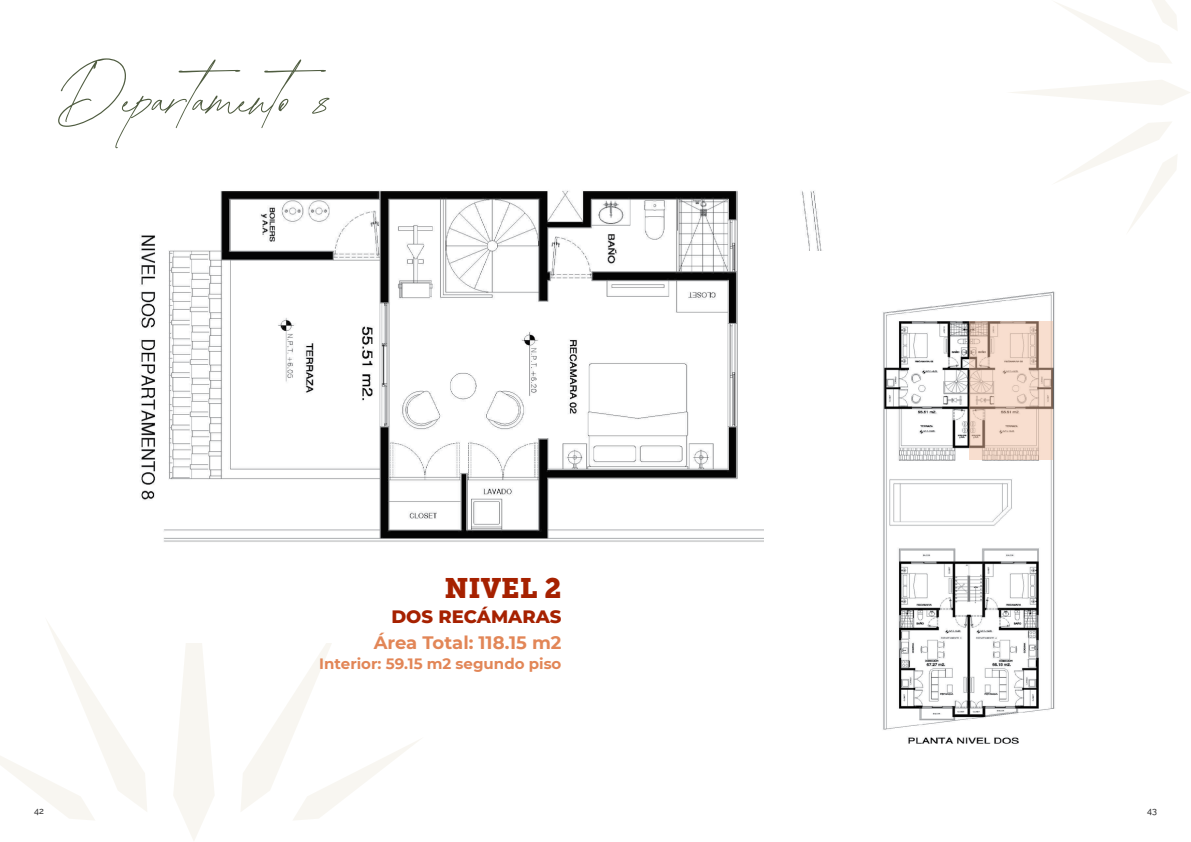
<style>
.page{position:relative;width:1191px;height:842px;background:#fff}
.page>*{position:absolute;margin:0;border:0;box-sizing:border-box;transform-origin:0 0}
.t1{font:73px "Abramo Script";color:#4f5c40}
.t2{font:28px "Museo Slab 900";color:#a62100}
.t3{font:700 18px "Montserrat";color:#e28657}
.t4{font:800 18px "Montserrat";color:#a62100}
.t5{font:700 15px "Montserrat";color:#e28657}
.t6{font:500 9px "Raleway";color:#333334}
</style>
<div class="page">
<svg style="left:173px;top:643px;width:41px;height:198px"></svg>
<svg style="left:0;top:621px;width:147px;height:199px"></svg>
<svg style="left:241px;top:643px;width:179px;height:177px"></svg>
<img style="left:124px;top:190px;width:698px;height:452px">
<img style="left:765px;top:251px;width:290px;height:493px">
<svg style="left:1011px;top:80px;width:179px;height:25px"></svg>
<svg style="left:1056px;top:122px;width:121px;height:109px"></svg>
<svg style="left:1055px;top:0;width:122px;height:63px"></svg>
<svg style="left:969px;top:321px;width:83px;height:139px;background:#e6ccbd"></svg>
<h1 class="t1" style="left:58px;top:46px;width:281px">Departamento 8</h1>
<h2 class="t2" style="left:444px;top:572px;width:119px">NIVEL 2</h2>
<p class="t4" style="left:391px;top:604px;width:172px">DOS RECÁMARAS</p>
<p class="t3" style="left:374px;top:629px;width:189px">Área Total: 118.15 m2</p>
<p class="t5" style="left:319px;top:653px;width:244px">Interior: 59.15 m2 segundo piso</p>
<p class="t6" style="left:34px;top:803px;width:11px">42</p>
<p class="t6" style="left:1147px;top:803px;width:11px">43</p>
</div>
